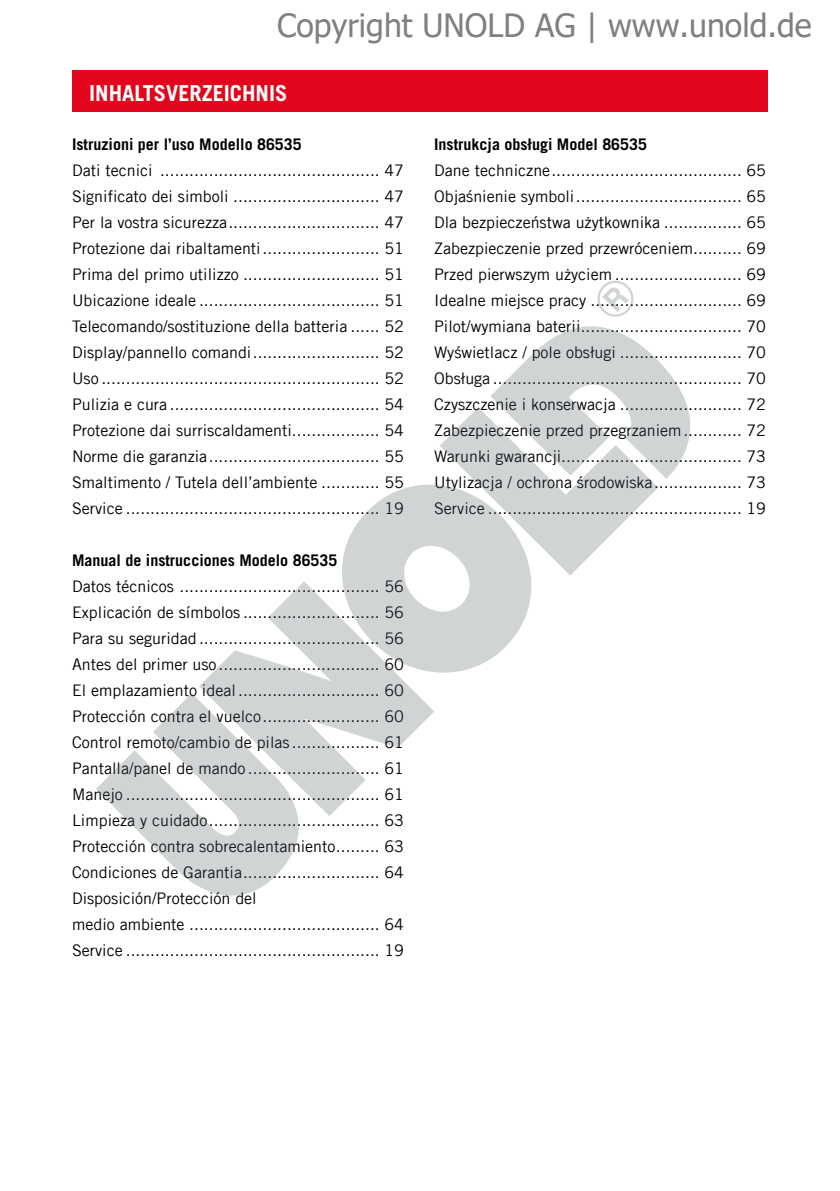
<style>
.page{position:relative;width:840px;height:1191px;background:#fff}
.page>*{position:absolute;margin:0;border:0;box-sizing:border-box;transform-origin:0 0}
.t1{font:32px "Tahoma";color:#808080}
.t2{font:700 22px "Trade Gothic LT Com";color:#fff}
.t3{font:16px/26px "Trade Gothic LT Com";color:#000;text-align:justify}
.t4{font:700 16px "Trade Gothic LT Com";color:#000}
</style>
<div class="page">
<div style="left:72px;top:70px;width:695px;height:41px;background:#e3051b"></div>
<svg style="left:530px;top:326px;width:161px;height:153px;fill:#d0d4d5"></svg>
<svg style="left:440px;top:357px;width:218px;height:219px;fill:#d0d4d5"></svg>
<svg style="left:342px;top:447px;width:226px;height:226px;fill:#d0d4d5"></svg>
<svg style="left:199px;top:581px;width:235px;height:235px;fill:#d0d4d5"></svg>
<svg style="left:96px;top:690px;width:231px;height:206px;fill:#d0d4d5"></svg>
<svg style="left:597px;top:280px;width:37px;height:37px"></svg>
<h1 class="t1" style="left:277px;top:4px;width:535px">Copyright UNOLD AG | www.unold.de</h1>
<h2 class="t2" style="left:89px;top:80px;width:200px">INHALTSVERZEICHNIS</h2>
<p class="t4" style="left:72px;top:134px;width:231px">Istruzioni per l’uso Modello 86535</p>
<p class="t3" style="left:72px;top:157px;width:333px">Dati tecnici ............................................. 47<br>Significato dei simboli .............................. 47<br>Per la vostra sicurezza............................... 47<br>Protezione dai ribaltamenti........................ 51<br>Prima del primo utilizzo ............................ 51<br>Ubicazione ideale ..................................... 51<br>Telecomando/sostituzione della batteria ...... 52<br>Display/pannello comandi.......................... 52<br>Uso ......................................................... 52<br>Pulizia e cura ........................................... 54<br>Protezione dai surriscaldamenti.................. 54<br>Norme die garanzia................................... 55<br>Smaltimento / Tutela dell’ambiente ............ 55<br>Service .................................................... 19</p>
<p class="t4" style="left:72px;top:550px;width:266px">Manual de instrucciones Modelo 86535</p>
<p class="t3" style="left:72px;top:573px;width:333px;text-align:left">Datos técnicos ......................................... 56<br>Explicación de símbolos ............................ 56<br>Para su seguridad ..................................... 56<br>Antes del primer uso................................. 60<br>El emplazamiento ideal............................. 60<br>Protección contra el vuelco........................ 60<br>Control remoto/cambio de pilas .................. 61<br>Pantalla/panel de mando ........................... 61<br>Manejo .................................................... 61<br>Limpieza y cuidado................................... 63<br>Protección contra sobrecalentamiento......... 63<br>Condiciones de Garantia............................ 64<br>Disposición/Protección del<br>medio ambiente ....................................... 64<br>Service .................................................... 19</p>
<p class="t4" style="left:434px;top:134px;width:214px">Instrukcja obsługi Model 86535</p>
<p class="t3" style="left:434px;top:157px;width:333px">Dane techniczne....................................... 65<br>Objaśnienie symboli.................................. 65<br>Dla bezpieczeństwa użytkownika ................ 65<br>Zabezpieczenie przed przewróceniem.......... 69<br>Przed pierwszym użyciem .......................... 69<br>Idealne miejsce pracy ............................... 69<br>Pilot/wymiana baterii................................. 70<br>Wyświetlacz / pole obsługi ......................... 70<br>Obsługa ................................................... 70<br>Czyszczenie i konserwacja ......................... 72<br>Zabezpieczenie przed przegrzaniem............ 72<br>Warunki gwarancji..................................... 73<br>Utylizacja / ochrona środowiska.................. 73<br>Service .................................................... 19</p>
</div>
